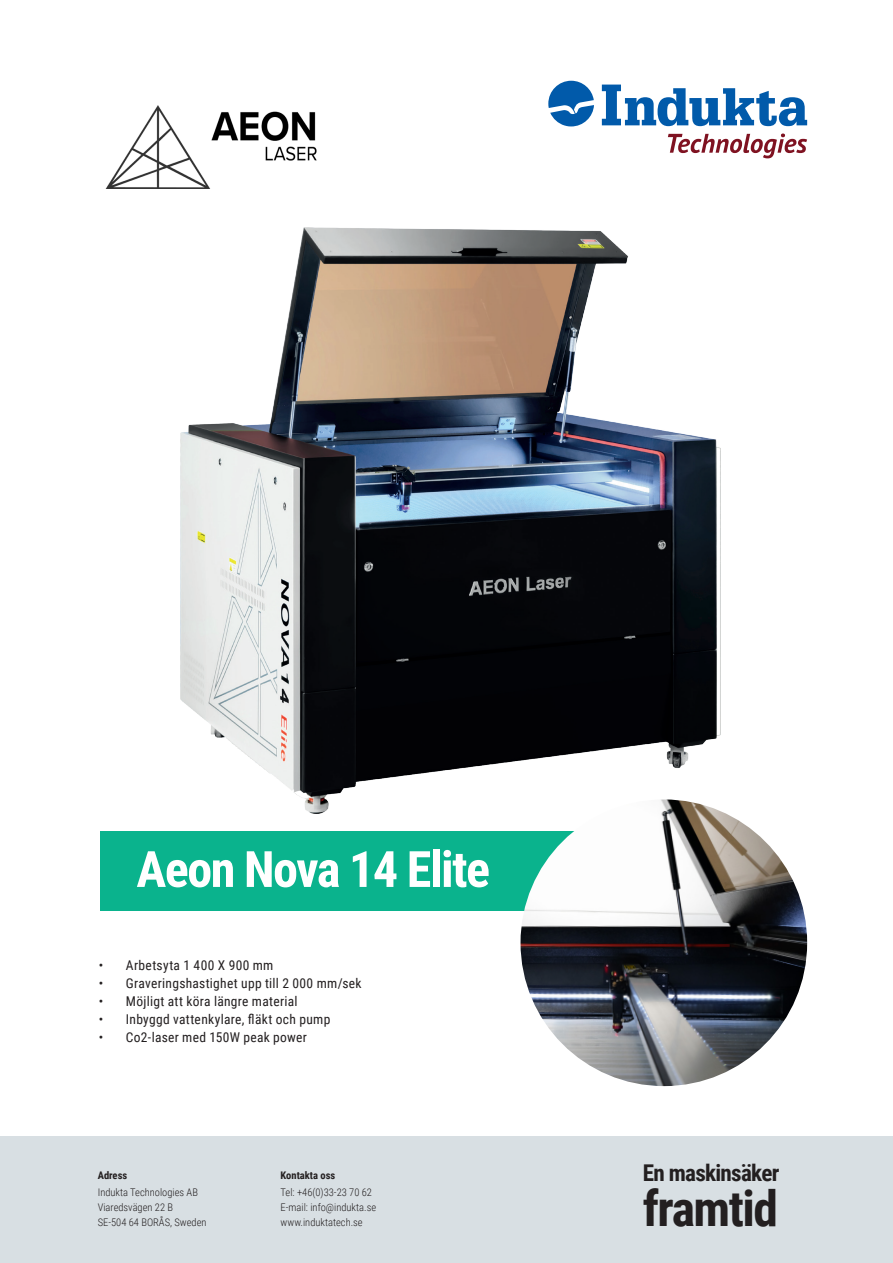
<style>
.page{position:relative;width:893px;height:1263px;background:#fff}
.page>*{position:absolute;margin:0;border:0;box-sizing:border-box;transform-origin:0 0}
.t1{font:700 50.1px "Roboto Condensed";letter-spacing:-.03em;color:#fff}
.t2{font:700 49.5px "Roboto Condensed";letter-spacing:-.03em;color:#231f20}
.t3{font:700 23.1px "Roboto Condensed";letter-spacing:-.03em;color:#231f20}
.t4{font:13.5px "Roboto Condensed";letter-spacing:.025em;color:#231f20}
.t5{font:300 10.5px "Roboto Condensed";color:#231f20}
.t6{font:700 10.5px "Roboto Condensed";color:#231f20}
</style>
<div class="page">
<div style="left:0;top:1137px;width:893px;height:126px;background:#d8dfe3"></div>
<svg style="left:602px;top:85px;width:205px;height:41px"></svg>
<svg style="left:548px;top:81px;width:46px;height:45px"></svg>
<svg style="left:668px;top:134px;width:139px;height:24px"></svg>
<img style="left:106px;top:105px;width:211px;height:83px">
<div style="left:100px;top:831px;width:487px;height:80px;background:#0ab38d"></div>
<img style="left:520px;top:799px;width:287px;height:287px;border-radius:143px">
<img style="left:181px;top:227px;width:540px;height:586px">
<p class="t1" style="left:136px;top:834px;width:355px">Aeon Nova 14 Elite</p>
<p class="t4" style="left:99px;top:955px;width:176px">• Arbetsyta 1 400 X 900 mm</p>
<p class="t4" style="left:99px;top:973px;width:264px">• Graveringshastighet upp till 2 000 mm/sek</p>
<p class="t4" style="left:99px;top:991px;width:200px">• Möjligt att köra längre material</p>
<p class="t4" style="left:99px;top:1009px;width:233px">• Inbyggd vattenkylare, fläkt och pump</p>
<p class="t4" style="left:99px;top:1027px;width:210px">• Co2-laser med 150W peak power</p>
<p class="t6" style="left:98px;top:1168px;width:31px">Adress</p>
<p class="t5" style="left:98px;top:1184px;width:102px">Indukta Technologies AB</p>
<p class="t5" style="left:98px;top:1199px;width:77px">Viaredsvägen 22 B</p>
<p class="t5" style="left:98px;top:1214px;width:110px">SE-504 64 BORÅS, Sweden</p>
<p class="t6" style="left:281px;top:1168px;width:56px">Kontakta oss</p>
<p class="t5" style="left:281px;top:1184px;width:93px">Tel: +46(0)33-23 70 62</p>
<p class="t5" style="left:281px;top:1199px;width:97px">E-mail: info@indukta.se</p>
<p class="t5" style="left:281px;top:1214px;width:84px">www.induktatech.se</p>
<p class="t3" style="left:643px;top:1157px;width:138px">En maskinsäker</p>
<p class="t2" style="left:643px;top:1173px;width:137px">framtid</p>
</div>
